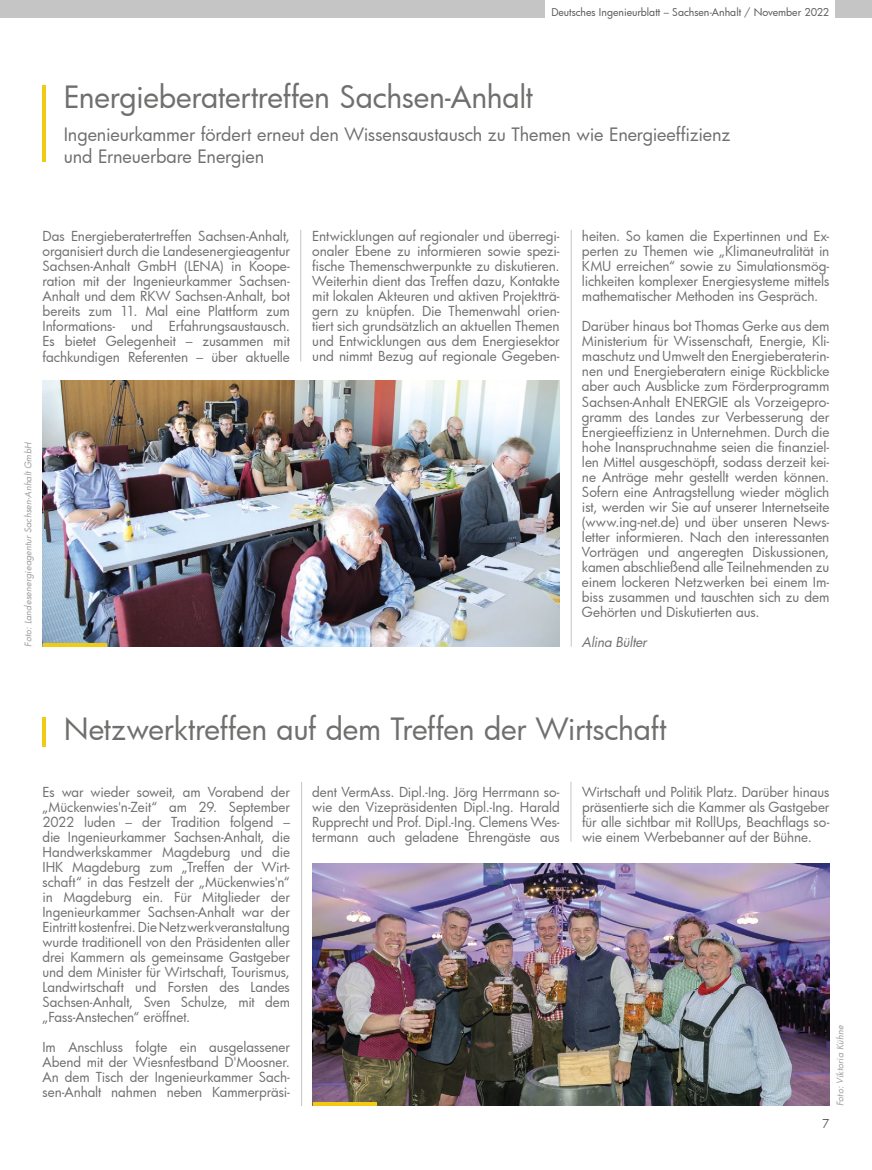
<style>
.page{position:relative;width:872px;height:1170px;background:#fff}
.page>*{position:absolute;margin:0;border:0;box-sizing:border-box;transform-origin:0 0}
.t1{font:30px "Futura Bk";letter-spacing:-.01em;color:#6f6f6e}
.t2{font:18px/21.6px "Futura Bk";letter-spacing:-.01em;color:#6f6f6e}
.t3{font:13.5px/15px "Futura Bk";letter-spacing:-.005em;color:#6f6f6e;text-align:justify}
.t4{font:italic 13.5px "Futura Bk";letter-spacing:-.015em;color:#6f6f6e}
.t5{font:12px "Futura Bk";color:#585857}
.t6{font:10.5px "Futura Bk";color:#585857}
.t7{font:italic 9px "Futura Bk";letter-spacing:.015em;color:#9c9b9b}
</style>
<div class="page">
<div style="left:836px;top:0;width:36px;height:17px;background:#c5c5c5"></div>
<div style="left:0;top:0;width:544px;height:17px;background:#c5c5c5"></div>
<img style="left:43px;top:380px;width:517px;height:266px">
<hr style="left:43px;top:85px;width:3px;height:77px;background:#f1cb13">
<hr style="left:43px;top:643px;width:64px;height:3px;background:#f1cb13">
<hr style="left:300px;top:230px;width:1px;height:131px;background:#c5c5c5">
<hr style="left:571px;top:230px;width:1px;height:416px;background:#c5c5c5">
<hr style="left:301px;top:781px;width:1px;height:325px;background:#c5c5c5">
<hr style="left:570px;top:781px;width:1px;height:60px;background:#c5c5c5">
<hr style="left:43px;top:717px;width:3px;height:30px;background:#f1cb13">
<img style="left:313px;top:863px;width:517px;height:242px">
<hr style="left:313px;top:1102px;width:63px;height:3px;background:#f1cb13">
<p class="t6" style="left:551px;top:6px;width:279px">Deutsches Ingenieurblatt – Sachsen-Anhalt / November 2022</p>
<h1 class="t1" style="left:64px;top:76px;width:471px">Energieberatertreffen Sachsen-Anhalt</h1>
<h2 class="t2" style="left:64px;top:123px;width:668px">Ingenieurkammer fördert erneut den Wissensaustausch zu Themen wie Energieeffizienz und Erneuerbare Energien</h2>
<p class="t7" style="left:22px;top:646px;width:206px;rotate:-90deg">Foto: Landesenergieagentur Sachsen-Anhalt GmbH</p>
<p class="t3" style="left:43px;top:229px;width:249px">Das Energieberatertreffen Sachsen-Anhalt, organisiert durch die Landesenergieagentur Sachsen-Anhalt GmbH (LENA) in Koope&shy;ration mit der Ingenieurkammer Sachsen-Anhalt und dem RKW Sachsen-Anhalt, bot bereits zum 11. Mal eine Plattform zum Informations- und Erfahrungsaustausch.<br>Es bietet Gelegenheit – zusammen mit fachkundigen Referenten – über aktuelle</p>
<p class="t3" style="left:312px;top:229px;width:249px">Entwicklungen auf regionaler und überregi&shy;onaler Ebene zu informieren sowie spezi&shy;fische Themenschwerpunkte zu diskutieren.<br>Weiterhin dient das Treffen dazu, Kontakte mit lokalen Akteuren und aktiven Projektträ&shy;gern zu knüpfen. Die Themenwahl orien&shy;tiert sich grundsätzlich an aktuellen Themen und Entwicklungen aus dem Energiesektor und nimmt Bezug auf regionale Gegeben-</p>
<p class="t3" style="left:582px;top:229px;width:249px">heiten. So kamen die Expertinnen und Ex&shy;perten zu Themen wie „Klimaneutralität in KMU erreichen“ sowie zu Simulationsmög&shy;lichkeiten komplexer Energiesysteme mittels mathematischer Methoden ins Gespräch.</p>
<p class="t3" style="left:582px;top:319px;width:249px">Darüber hinaus bot Thomas Gerke aus dem Ministerium für Wissenschaft, Energie, Kli&shy;maschutz und Umwelt den Energieberaterin&shy;nen und Energieberatern einige Rückblicke aber auch Ausblicke zum Förderprogramm Sachsen-Anhalt ENERGIE als Vorzeigepro&shy;gramm des Landes zur Verbesserung der Energieeffizienz in Unternehmen. Durch die hohe Inanspruchnahme seien die finanziel&shy;len Mittel ausgeschöpft, sodass derzeit kei&shy;ne Anträge mehr gestellt werden können.<br>Sofern eine Antragstellung wieder möglich ist, werden wir Sie auf unserer Internetseite (www.ing-net.de) und über unseren News&shy;letter informieren. Nach den interessanten Vorträgen und angeregten Diskussionen, kamen abschließend alle Teilnehmenden zu einem lockeren Netzwerken bei einem Im&shy;biss zusammen und tauschten sich zu dem Gehörten und Diskutierten aus.</p>
<p class="t4" style="left:582px;top:632px;width:66px">Alina Bülter</p>
<h1 class="t1" style="left:64px;top:709px;width:604px">Netzwerktreffen auf dem Treffen der Wirtschaft</h1>
<p class="t3" style="left:43px;top:784px;width:249px">Es war wieder soweit, am Vorabend der „Mückenwies'n-Zeit“ am 29. September 2022 luden – der Tradition folgend – die Ingenieurkammer Sachsen-Anhalt, die Handwerkskammer Magdeburg und die IHK Magdeburg zum „Treffen der Wirt&shy;schaft“ in das Festzelt der „Mückenwies'n“ in Magdeburg ein. Für Mitglieder der Ingenieurkammer Sachsen-Anhalt war der Eintritt kostenfrei. Die Netzwerkveranstaltung wurde traditionell von den Präsidenten aller drei Kammern als gemeinsame Gastgeber und dem Minister für Wirtschaft, Tourismus, Landwirtschaft und Forsten des Landes Sachsen-Anhalt, Sven Schulze, mit dem „Fass-Anstechen“ eröffnet.</p>
<p class="t3" style="left:43px;top:1039px;width:249px">Im Anschluss folgte ein ausgelassener Abend mit der Wiesnfestband D'Moosner.<br>An dem Tisch der Ingenieurkammer Sach&shy;sen-Anhalt nahmen neben Kammerpräsi-</p>
<p class="t3" style="left:312px;top:784px;width:249px">dent VermAss. Dipl.-Ing. Jörg Herrmann so&shy;wie den Vizepräsidenten Dipl.-Ing. Harald Rupprecht und Prof. Dipl.-Ing. Clemens Wes&shy;termann auch geladene Ehrengäste aus</p>
<p class="t3" style="left:582px;top:784px;width:249px">Wirtschaft und Politik Platz. Darüber hinaus präsentierte sich die Kammer als Gastgeber für alle sichtbar mit RollUps, Beachflags so&shy;wie einem Werbebanner auf der Bühne.</p>
<p class="t7" style="left:834px;top:1106px;width:82px;rotate:-90deg">Foto: Viktoria Kühne</p>
<p class="t5" style="left:822px;top:1114px;width:9px">7</p>
</div>
